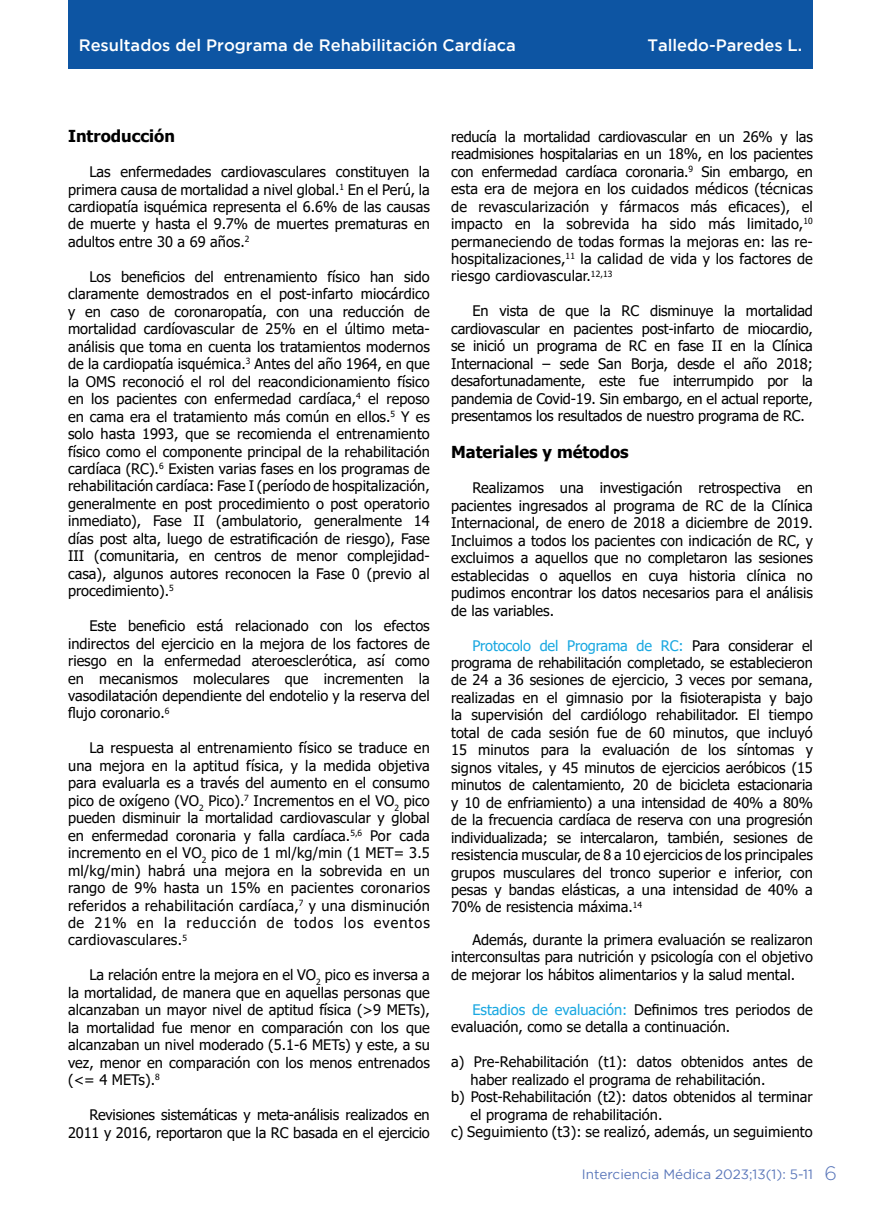
<style>
.page{position:relative;width:881px;height:1212px;background:#fff}
.page>*{position:absolute;margin:0;border:0;box-sizing:border-box;transform-origin:0 0}
.t1{font:300 19.5px "Gotham";color:#5a77ba}
.t2{font:500 16.5px "Gotham";color:#fff}
.t3{font:700 16.5px "Tahoma";color:#000}
.t4{font:14.55px/17.4px "Tahoma";color:#000;text-align:justify}
.t5{font:13.5px "Gotham";color:#5a77ba}
.s1{color:#1aa8e1}
</style>
<div class="page">
<div style="left:68px;top:0;width:744px;height:68px;background:#0d55a3"></div>
<p class="t2" style="left:79px;top:36px;width:438px">Resultados del Programa de Rehabilitación Cardíaca</p>
<p class="t2" style="left:647px;top:36px;width:156px">Talledo-Paredes L.</p>
<p class="t3" style="left:68px;top:125px;width:108px">Introducción</p>
<p class="t4" style="left:68px;top:164px;width:363px;text-indent:21px">Las enfermedades cardiovasculares constituyen la primera causa de mortalidad a nivel global.<sup>1</sup> En el Perú, la cardiopatía isquémica representa el 6.6% de las causas de muerte y hasta el 9.7% de muertes prematuras en adultos entre 30 a 69 años.<sup>2</sup></p>
<p class="t4" style="left:68px;top:269px;width:363px;text-indent:21px">Los beneficios del entrenamiento físico han sido claramente demostrados en el post-infarto miocárdico y en caso de coronaropatía, con una reducción de mortalidad cardíovascular de 25% en el último meta&shy;análisis que toma en cuenta los tratamientos modernos de la cardiopatía isquémica.<sup>3</sup> Antes del año 1964, en que la OMS reconoció el rol del reacondicionamiento físico en los pacientes con enfermedad cardíaca,<sup>4</sup> el reposo en cama era el tratamiento más común en ellos.<sup>5</sup> Y es solo hasta 1993, que se recomienda el entrenamiento físico como el componente principal de la rehabilitación cardíaca (RC).<sup>6</sup> Existen varias fases en los programas de rehabilitación cardíaca: Fase I (período de hospitalización, generalmente en post procedimiento o post operatorio inmediato), Fase II (ambulatorio, generalmente 14 días post alta, luego de estratificación de riesgo), Fase III (comunitaria, en centros de menor complejidad&shy;casa), algunos autores reconocen la Fase 0 (previo al procedimiento).<sup>5</sup></p>
<p class="t4" style="left:68px;top:618px;width:363px;text-indent:21px">Este beneficio está relacionado con los efectos indirectos del ejercicio en la mejora de los factores de riesgo en la enfermedad ateroesclerótica, así como en mecanismos moleculares que incrementen la vasodilatación dependiente del endotelio y la reserva del flujo coronario.<sup>6</sup></p>
<p class="t4" style="left:68px;top:740px;width:363px;text-indent:21px">La respuesta al entrenamiento físico se traduce en una mejora en la aptitud física, y la medida objetiva para evaluarla es a través del aumento en el consumo pico de oxígeno (VO<sub>2</sub> Pico).<sup>7</sup> Incrementos en el VO<sub>2</sub> pico pueden disminuir la mortalidad cardiovascular y global en enfermedad coronaria y falla cardíaca.<sup>5,6</sup> Por cada incremento en el VO<sub>2</sub> pico de 1 ml/kg/min (1 MET= 3.5 ml/kg/min) habrá una mejora en la sobrevida en un rango de 9% hasta un 15% en pacientes coronarios referidos a rehabilitación cardíaca,<sup>7</sup> y una disminución de 21% en la reducción de todos los eventos cardiovasculares.<sup>5</sup></p>
<p class="t4" style="left:68px;top:967px;width:363px;text-indent:21px">La relación entre la mejora en el VO<sub>2</sub> pico es inversa a la mortalidad, de manera que en aquellas personas que alcanzaban un mayor nivel de aptitud física (&gt;9 METs), la mortalidad fue menor en comparación con los que alcanzaban un nivel moderado (5.1-6 METs) y este, a su vez, menor en comparación con los menos entrenados (&lt;= 4 METs).<sup>8</sup></p>
<p class="t4" style="left:68px;top:1107px;width:363px;text-align:right">Revisiones sistemáticas y meta-análisis realizados en<br>2011 y 2016, reportaron que la RC basada en el ejercicio</p>
<p class="t4" style="left:451px;top:129px;width:363px">reducía la mortalidad cardiovascular en un 26% y las readmisiones hospitalarias en un 18%, en los pacientes con enfermedad cardíaca coronaria.<sup>9</sup> Sin embargo, en esta era de mejora en los cuidados médicos (técnicas de revascularización y fármacos más eficaces), el impacto en la sobrevida ha sido más limitado,<sup>10 </sup>permaneciendo de todas formas la mejoras en: las re&shy;hospitalizaciones,<sup>11</sup> la calidad de vida y los factores de riesgo cardiovascular.<sup>12,13</sup></p>
<p class="t4" style="left:451px;top:303px;width:363px;text-indent:21px">En vista de que la RC disminuye la mortalidad cardiovascular en pacientes post-infarto de miocardio, se inició un programa de RC en fase II en la Clínica Internacional – sede San Borja, desde el año 2018; desafortunadamente, este fue interrumpido por la pandemia de Covid-19. Sin embargo, en el actual reporte, presentamos los resultados de nuestro programa de RC.</p>
<p class="t3" style="left:451px;top:441px;width:179px">Materiales y métodos</p>
<p class="t4" style="left:451px;top:480px;width:363px;text-indent:21px">Realizamos una investigación retrospectiva en pacientes ingresados al programa de RC de la Clínica Internacional, de enero de 2018 a diciembre de 2019.<br>Incluimos a todos los pacientes con indicación de RC, y excluimos a aquellos que no completaron las sesiones establecidas o aquellos en cuya historia clínica no pudimos encontrar los datos necesarios para el análisis de las variables.</p>
<p class="t4" style="left:451px;top:637px;width:363px;text-indent:21px"><span class="s1">Protocolo del Programa de RC:</span> Para considerar el programa de rehabilitación completado, se establecieron de 24 a 36 sesiones de ejercicio, 3 veces por semana, realizadas en el gimnasio por la fisioterapista y bajo la supervisión del cardiólogo rehabilitador. El tiempo total de cada sesión fue de 60 minutos, que incluyó 15 minutos para la evaluación de los síntomas y signos vitales, y 45 minutos de ejercicios aeróbicos (15 minutos de calentamiento, 20 de bicicleta estacionaria y 10 de enfriamiento) a una intensidad de 40% a 80% de la frecuencia cardíaca de reserva con una progresión individualizada; se intercalaron, también, sesiones de resistencia muscular, de 8 a 10 ejercicios de los principales grupos musculares del tronco superior e inferior, con pesas y bandas elásticas, a una intensidad de 40% a 70% de resistencia máxima.<sup>14</sup></p>
<p class="t4" style="left:451px;top:932px;width:363px;text-indent:21px">Además, durante la primera evaluación se realizaron interconsultas para nutrición y psicología con el objetivo de mejorar los hábitos alimentarios y la salud mental.</p>
<p class="t4" style="left:451px;top:1001px;width:363px;text-indent:21px"><span class="s1">Estadios de evaluación:</span> Definimos tres periodos de evaluación, como se detalla a continuación.</p>
<p class="t4" style="left:451px;top:1054px;width:363px">a) Pre-Rehabilitación (t1): datos obtenidos antes de</p>
<p class="t4" style="left:470px;top:1071px;width:296px">haber realizado el programa de rehabilitación.</p>
<p class="t4" style="left:451px;top:1089px;width:363px">b) Post-Rehabilitación (t2): datos obtenidos al terminar</p>
<p class="t4" style="left:470px;top:1106px;width:193px">el programa de rehabilitación.</p>
<p class="t4" style="left:451px;top:1124px;width:363px">c) Seguimiento (t3): se realizó, además, un seguimiento</p>
<p class="t5" style="left:581px;top:1167px;width:232px">Interciencia Médica 2023;13(1): 5-11</p>
<h1 class="t1" style="left:824px;top:1163px;width:14px">6</h1>
</div>
